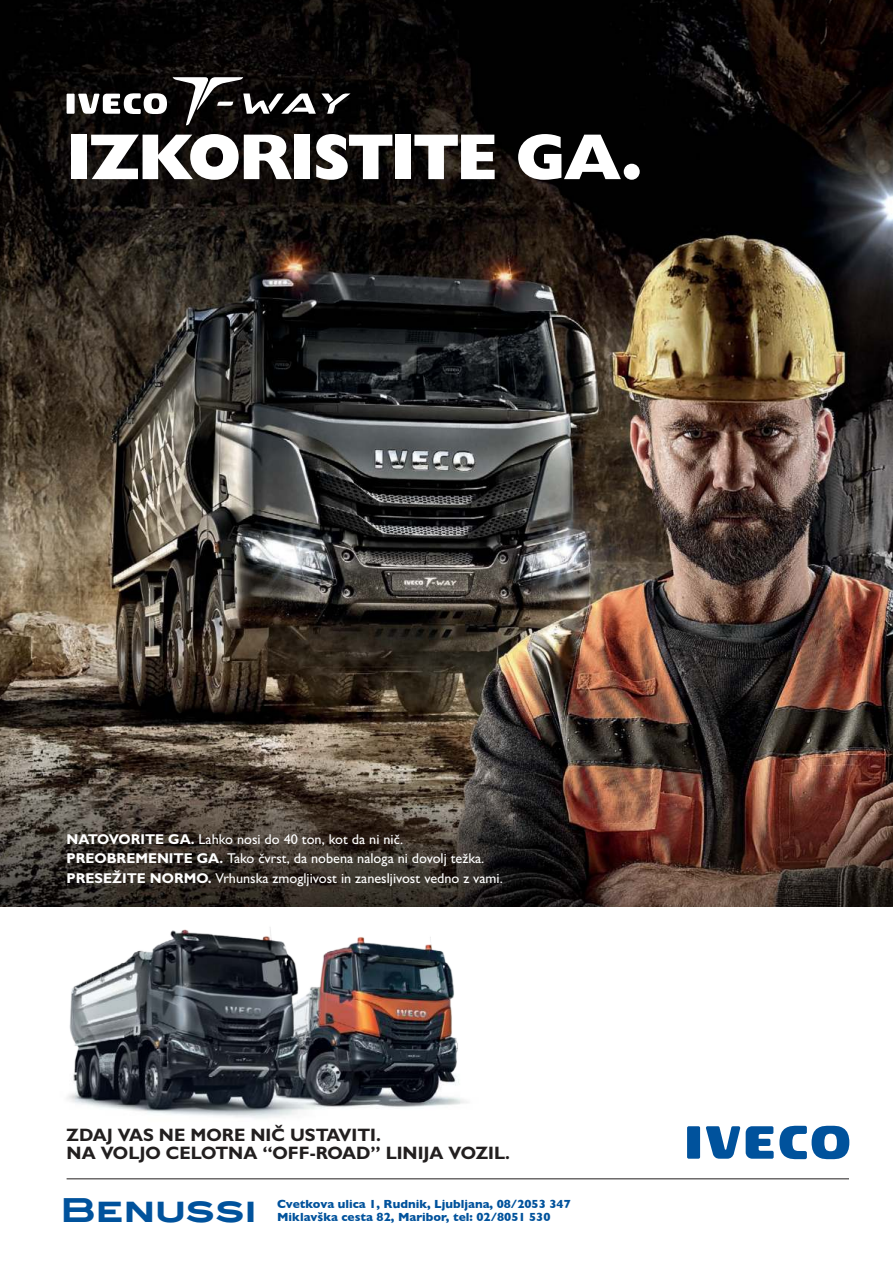
<style>
.page{position:relative;width:893px;height:1263px;background:#fff}
.page>*{position:absolute;margin:0;border:0;box-sizing:border-box;transform-origin:0 0}
.t1{font:800 65.25px "Gill Sans MT Pro";letter-spacing:-.04em;color:#fff}
.t2{font:700 33px "Blair ITC";letter-spacing:-.01em;color:#00529c}
.t3{font:700 18px/18.8px "Gill Sans MT Pro";color:#221f1f}
.t4{font:500 14.25px/19.5px "Gill Sans MT Pro";color:#fff}
.t5{font:700 12px/13.5px "Gill Sans";color:#00529c}
.s1{font-weight:700}
</style>
<div class="page">
<img style="left:0;top:0;width:893px;height:906px">
<div style="left:687px;top:1126px;width:13px;height:33px;background:#00529c;border-radius:2px"></div>
<svg style="left:706px;top:1126px;width:34px;height:33px"></svg>
<svg style="left:746px;top:1126px;width:103px;height:33px"></svg>
<img style="left:28px;top:906px;width:469px;height:212px">
<svg style="left:173px;top:77px;width:178px;height:49px"></svg>
<div style="left:67px;top:94px;width:8px;height:20px;background:#fff"></div>
<svg style="left:78px;top:93px;width:89px;height:21px"></svg>
<hr style="left:67px;top:1178px;width:782px;height:1px;background:#221f1f">
<h1 class="t1" style="left:67px;top:118px;width:578px">IZKORISTITE GA.</h1>
<p class="t4" style="left:67px;top:831px;width:438px"><span class="s1">NATOVORITE GA.</span> Lahko nosi do 40 ton, kot da ni nič.<br><span class="s1">PREOBREMENITE GA.</span> Tako čvrst, da nobena naloga ni dovolj težka.<br><span class="s1">PRESEŽITE NORMO.</span> Vrhunska zmogljivost in zanesljivost vedno z vami.</p>
<p class="t3" style="left:67px;top:1125px;width:445px">ZDAJ VAS NE MORE NIČ USTAVITI.<br>NA VOLJO CELOTNA “OFF-ROAD” LINIJA VOZIL.</p>
<h2 class="t2" style="left:60px;top:1191px;width:198px">Benussi</h2>
<p class="t5" style="left:277px;top:1198px;width:295px">Cvetkova ulica 1, Rudnik, Ljubljana, 08/2053 347<br>Miklavška cesta 82, Maribor, tel: 02/8051 530</p>
</div>
